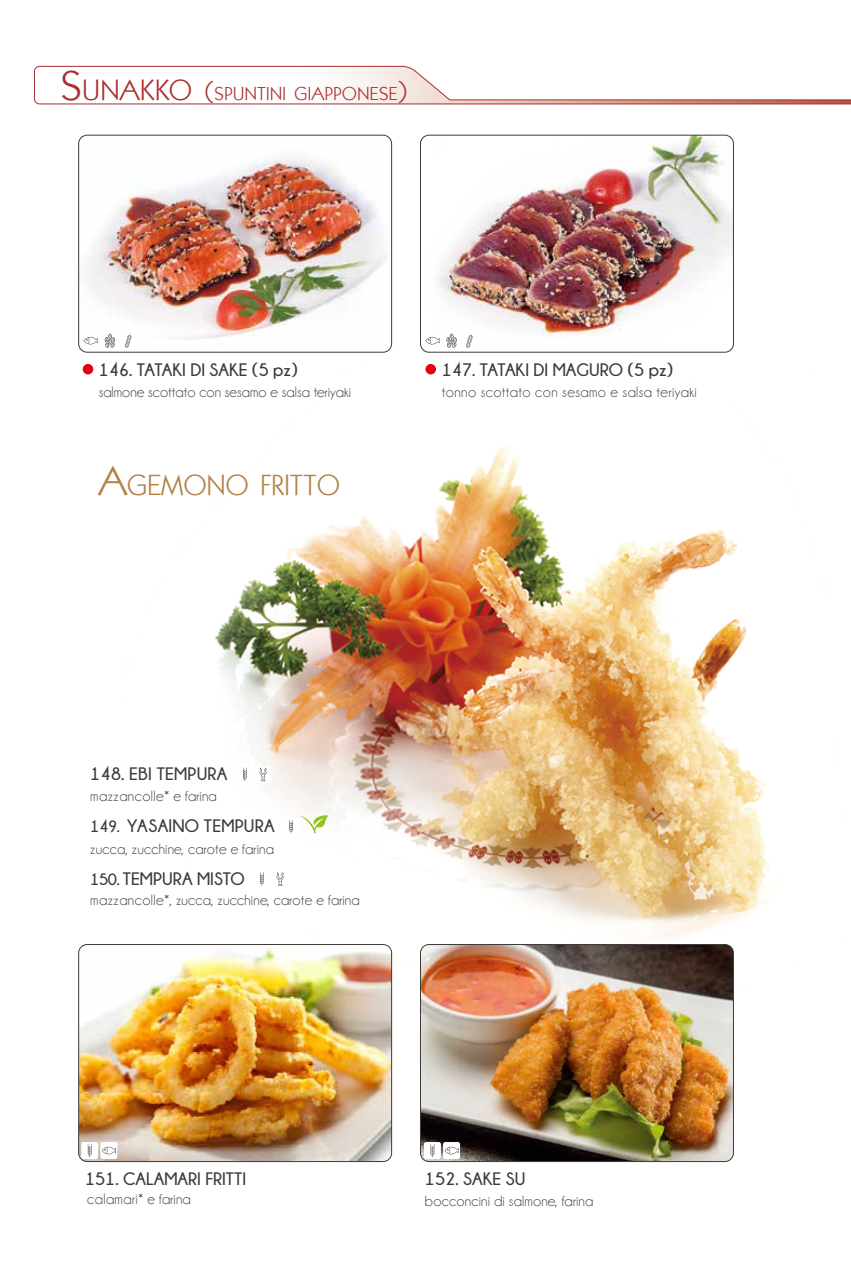
<style>
.page{position:relative;width:851px;height:1263px;background:#fff}
.page>*{position:absolute;margin:0;border:0;box-sizing:border-box;transform-origin:0 0}
.t1{font:29.4px "Kabel IT Cby BT";letter-spacing:.01em;color:#b28247}
.t2{font:18.9px "Kabel IT Cby BT";letter-spacing:.025em;color:#a92d2d}
.t3{font:700 18px "Champagne&Limousines";color:#3e3a39}
.t4{font:15px "Champagne&Limousines";letter-spacing:.01em;color:#3e3a39}
.s1{font-size:42px}
.s2{font-size:29.4px}
.s3{font-size:27px}
.s4{font-size:16.5px}
</style>
<div class="page">
<svg style="left:34px;top:66px;width:816px;height:39px"></svg>
<img style="left:214px;top:364px;width:556px;height:631px">
<img style="left:79px;top:944px;width:312px;height:217px">
<div style="left:78px;top:944px;width:314px;height:218px;border:1px solid #3e3a39;border-radius:9px"></div>
<img style="left:420px;top:944px;width:313px;height:217px">
<div style="left:420px;top:944px;width:313px;height:218px;border:1px solid #3e3a39;border-radius:9px"></div>
<img style="left:79px;top:135px;width:312px;height:217px">
<div style="left:78px;top:135px;width:314px;height:217px;border:1px solid #3e3a39;border-radius:9px"></div>
<img style="left:422px;top:135px;width:311px;height:217px">
<div style="left:420px;top:135px;width:313px;height:217px;border:1px solid #3e3a39;border-radius:9px"></div>
<div style="left:425px;top:364px;width:11px;height:10px;background:#e60012;border-radius:50%"></div>
<div style="left:83px;top:364px;width:10px;height:10px;background:#e60012;border-radius:50%"></div>
<svg style="left:299px;top:815px;width:29px;height:18px"></svg>
<div style="left:236px;top:766px;width:17px;height:17px;background:#fff;border-radius:2px"></div>
<svg style="left:243px;top:767px;width:4px;height:14px"></svg>
<div style="left:254px;top:766px;width:17px;height:17px;background:#fff;border-radius:2px"></div>
<svg style="left:259px;top:767px;width:8px;height:14px"></svg>
<div style="left:253px;top:870px;width:17px;height:17px;background:#fff;border-radius:2px"></div>
<svg style="left:260px;top:872px;width:4px;height:14px"></svg>
<div style="left:272px;top:870px;width:17px;height:17px;background:#fff;border-radius:2px"></div>
<svg style="left:276px;top:872px;width:8px;height:14px"></svg>
<div style="left:282px;top:818px;width:17px;height:17px;background:#fff;border-radius:2px"></div>
<svg style="left:289px;top:820px;width:4px;height:13px"></svg>
<div style="left:82px;top:332px;width:17px;height:17px;background:#fff;border-radius:2px"></div>
<svg style="left:84px;top:337px;width:14px;height:7px"></svg>
<div style="left:101px;top:332px;width:17px;height:17px;background:#fff;border-radius:2px"></div>
<svg style="left:105px;top:333px;width:10px;height:15px"></svg>
<div style="left:424px;top:332px;width:17px;height:17px;background:#fff;border-radius:2px"></div>
<svg style="left:425px;top:337px;width:14px;height:7px"></svg>
<div style="left:443px;top:332px;width:17px;height:17px;background:#fff;border-radius:2px"></div>
<svg style="left:446px;top:333px;width:10px;height:15px"></svg>
<div style="left:81px;top:1142px;width:17px;height:17px;background:#fff;border-radius:2px"></div>
<svg style="left:88px;top:1144px;width:4px;height:13px"></svg>
<div style="left:100px;top:1142px;width:17px;height:17px;background:#fff;border-radius:2px"></div>
<svg style="left:102px;top:1147px;width:14px;height:7px"></svg>
<div style="left:424px;top:1142px;width:17px;height:17px;background:#fff;border-radius:2px"></div>
<svg style="left:430px;top:1144px;width:4px;height:13px"></svg>
<div style="left:443px;top:1142px;width:17px;height:17px;background:#fff;border-radius:2px"></div>
<svg style="left:444px;top:1147px;width:14px;height:7px"></svg>
<div style="left:120px;top:333px;width:17px;height:17px;background:#fff;border-radius:2px"></div>
<svg style="left:125px;top:335px;width:6px;height:13px"></svg>
<div style="left:461px;top:333px;width:17px;height:17px;background:#fff;border-radius:2px"></div>
<svg style="left:466px;top:335px;width:6px;height:13px"></svg>
<p class="t2" style="left:61px;top:82px;width:348px"><span class="s1">S</span><span class="s2">UNAKKO</span> <span class="s3">(</span>SPUNTINI GIAPPONESE<span class="s3">)</span></p>
<p class="t3" style="left:99px;top:360px;width:200px">146. TATAKI DI SAKE (5 pz)</p>
<p class="t4" style="left:99px;top:384px;width:254px">salmone scottato con sesamo e salsa teriyaki</p>
<h1 class="t1" style="left:99px;top:467px;width:242px"><span class="s1">A</span>GEMONO FRITTO</h1>
<p class="t3" style="left:442px;top:360px;width:232px">147. TATAKI DI MAGURO (5 pz)</p>
<p class="t4" style="left:442px;top:384px;width:256px">tonno scottato con sesamo e salsa teriyaki</p>
<p class="t3" style="left:90px;top:764px;width:139px">148. EBI TEMPURA</p>
<p class="t4" style="left:90px;top:789px;width:128px">mazzancolle* e farina</p>
<p class="t3" style="left:90px;top:816px;width:186px"><span class="s4">149.</span> YASAINO TEMPURA</p>
<p class="t4" style="left:90px;top:841px;width:185px">zucca, zucchine, carote e farina</p>
<p class="t3" style="left:90px;top:868px;width:156px"><span class="s4">150.</span> TEMPURA MISTO</p>
<p class="t4" style="left:90px;top:892px;width:271px">mazzancolle*, zucca, zucchine, carote e farina</p>
<p class="t3" style="left:85px;top:1169px;width:162px">151. CALAMARI FRITTI</p>
<p class="t4" style="left:87px;top:1192px;width:105px">calamari* e farina</p>
<p class="t3" style="left:425px;top:1169px;width:102px">152. SAKE SU</p>
<p class="t4" style="left:425px;top:1193px;width:170px">bocconcini di salmone, farina</p>
</div>
